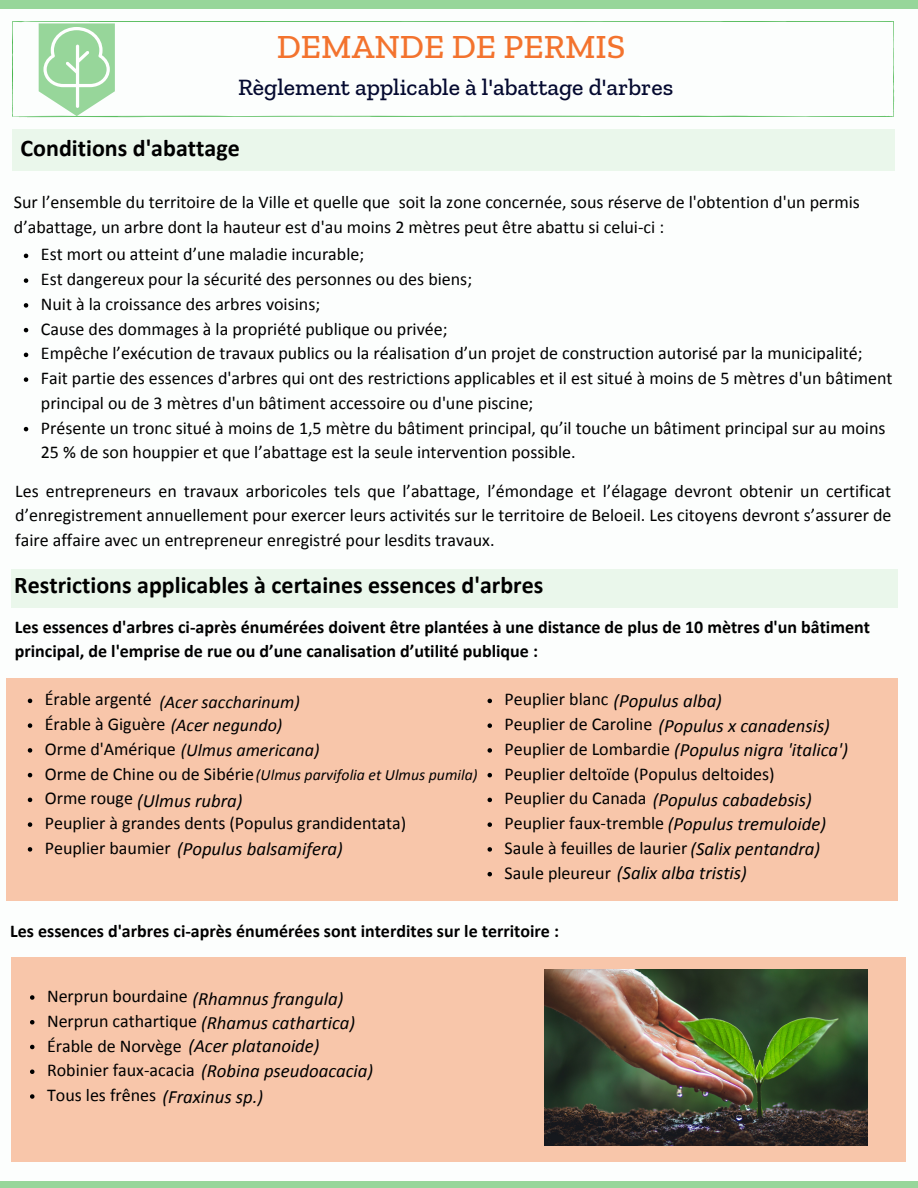
<style>
.page{position:relative;width:918px;height:1188px;background:#fff}
.page>*{position:absolute;margin:0;border:0;box-sizing:border-box;transform-origin:0 0}
.t1{font:500 34.35px "Zilla Slab";color:#f3732e}
.t2{font:700 24px "Calibri";color:#000}
.t3{font:500 23.85px "Zilla Slab";color:#050a30}
.t4{font:italic 18.75px/24.3px "Calibri";color:#000}
.t5{font:18px/24.8px "Calibri";color:#000}
.t6{font:700 18px/24.8px "Calibri";color:#000}
.t7{font:italic 18px "Calibri";color:#000}
.t8{font:italic 15.75px "Calibri";color:#000}
.s1{font-style:normal;font-size:18px}
.s2{font-style:italic;font-size:18.75px}
.s3{font-style:italic}
</style>
<div class="page">
<svg style="left:24px;top:254px;width:4px;height:4px"></svg>
<svg style="left:24px;top:278px;width:4px;height:5px"></svg>
<svg style="left:24px;top:303px;width:4px;height:5px"></svg>
<svg style="left:24px;top:328px;width:4px;height:4px"></svg>
<svg style="left:24px;top:353px;width:4px;height:4px"></svg>
<svg style="left:24px;top:377px;width:4px;height:5px"></svg>
<svg style="left:24px;top:427px;width:4px;height:4px"></svg>
<svg style="left:12px;top:21px;width:882px;height:96px"></svg>
<svg style="left:39px;top:23px;width:76px;height:93px"></svg>
<div style="left:0;top:1181px;width:918px;height:7px;background:#97d69a"></div>
<div style="left:6px;top:678px;width:892px;height:223px;background:#f8c6aa"></div>
<svg style="left:28px;top:699px;width:4px;height:4px"></svg>
<svg style="left:28px;top:723px;width:4px;height:5px"></svg>
<svg style="left:28px;top:748px;width:4px;height:5px"></svg>
<svg style="left:28px;top:773px;width:4px;height:4px"></svg>
<svg style="left:28px;top:798px;width:4px;height:4px"></svg>
<svg style="left:28px;top:822px;width:4px;height:5px"></svg>
<svg style="left:28px;top:847px;width:4px;height:5px"></svg>
<svg style="left:488px;top:699px;width:4px;height:4px"></svg>
<svg style="left:488px;top:723px;width:4px;height:5px"></svg>
<svg style="left:488px;top:748px;width:4px;height:5px"></svg>
<svg style="left:488px;top:773px;width:4px;height:4px"></svg>
<svg style="left:488px;top:798px;width:4px;height:4px"></svg>
<svg style="left:488px;top:822px;width:4px;height:5px"></svg>
<svg style="left:488px;top:847px;width:4px;height:5px"></svg>
<svg style="left:488px;top:872px;width:4px;height:4px"></svg>
<div style="left:13px;top:129px;width:881px;height:41px;background:#eaf7eb"></div>
<div style="left:12px;top:569px;width:886px;height:39px;background:#eaf7eb"></div>
<div style="left:11px;top:958px;width:894px;height:203px;background:#f8c6aa"></div>
<img style="left:544px;top:970px;width:323px;height:175px">
<svg style="left:30px;top:995px;width:4px;height:5px"></svg>
<svg style="left:30px;top:1020px;width:4px;height:5px"></svg>
<svg style="left:30px;top:1045px;width:4px;height:4px"></svg>
<svg style="left:30px;top:1070px;width:4px;height:4px"></svg>
<svg style="left:30px;top:1094px;width:4px;height:5px"></svg>
<div style="left:0;top:0;width:918px;height:9px;background:#97d69a"></div>
<h1 class="t1" style="left:277px;top:26px;width:350px">DEMANDE DE PERMIS</h1>
<h3 class="t3" style="left:238px;top:72px;width:437px">Règlement applicable à l'abattage d'arbres</h3>
<h2 class="t2" style="left:21px;top:138px;width:221px">Conditions d'abattage</h2>
<p class="t5" style="left:14px;top:191px;width:847px">Sur l’ensemble du territoire de la Ville et quelle que soit la zone concernée, sous réserve de l'obtention d'un permis d’abattage, un arbre dont la hauteur est d'au moins 2 mètres peut être abattu si celui-ci :</p>
<p class="t5" style="left:41px;top:244px;width:853px">Est mort ou atteint d’une maladie incurable;<br>Est dangereux pour la sécurité des personnes ou des biens;<br>Nuit à la croissance des arbres voisins;<br>Cause des dommages à la propriété publique ou privée;<br>Empêche l’exécution de travaux publics ou la réalisation d’un projet de construction autorisé par la municipalité; Fait partie des essences d'arbres qui ont des restrictions applicables et il est situé à moins de 5 mètres d'un bâtiment principal ou de 3 mètres d'un bâtiment accessoire ou d'une piscine;<br>Présente un tronc situé à moins de 1,5 mètre du bâtiment principal, qu’il touche un bâtiment principal sur au moins 25 % de son houppier et que l’abattage est la seule intervention possible.</p>
<p class="t5" style="left:15px;top:480px;width:878px;text-align:justify">Les entrepreneurs en travaux arboricoles tels que l’abattage, l’émondage et l’élagage devront obtenir un certificat d’enregistrement annuellement pour exercer leurs activités sur le territoire de Beloeil. Les citoyens devront s’assurer de faire affaire avec un entrepreneur enregistré pour lesdits travaux.</p>
<h2 class="t2" style="left:14px;top:575px;width:531px">Restrictions applicables à certaines essences d'arbres</h2>
<p class="t6" style="left:15px;top:616px;width:857px">Les essences d'arbres ci-après énumérées doivent être plantées à une distance de plus de 10 mètres d'un bâtiment principal, de l'emprise de rue ou d’une canalisation d’utilité publique :</p>
<p class="t5" style="left:505px;top:689px;width:149px">Peuplier blanc<br>Peuplier de Caroline</p>
<p class="t4" style="left:505px;top:739px;width:345px"><span class="s1">Peuplier de Lombardie</span> (Populus nigra 'italica')</p>
<p class="t5" style="left:505px;top:763px;width:323px">Peuplier deltoïde (Populus deltoides)<br>Peuplier du Canada<br>Peuplier faux-tremble <span class="s2">(Populus tremuloide)<br></span>Saule à feuilles de laurier <span class="s2">(Salix pentandra)</span></p>
<p class="t4" style="left:505px;top:862px;width:244px"><span class="s1">Saule pleureur</span> (Salix alba tristis)</p>
<p class="t5" style="left:45px;top:688px;width:276px;line-height:25.5px">Érable argenté<br>Érable à Giguère <span class="s3">(Acer negundo)<br></span>Orme d'Amérique <span class="s3">(Ulmus americana)</span></p>
<p class="t5" style="left:45px;top:763px;width:363px">Orme de Chine ou de Sibérie<br>Orme rouge<br>Peuplier à grandes dents (Populus grandidentata)</p>
<p class="t4" style="left:45px;top:838px;width:299px"><span class="s1">Peuplier baumier</span> (Populus balsamifera)</p>
<p class="t4" style="left:658px;top:690px;width:173px;line-height:25.3px;text-indent:-45px">(Populus alba)<br>(Populus x canadensis)</p>
<p class="t7" style="left:159px;top:694px;width:142px">(Acer saccharinum)</p>
<p class="t8" style="left:256px;top:768px;width:223px">(Ulmus parvifolia et Ulmus pumila)</p>
<p class="t4" style="left:653px;top:790px;width:161px">(Populus cabadebsis)</p>
<p class="t4" style="left:137px;top:790px;width:107px">(Ulmus rubra)</p>
<p class="t6" style="left:10px;top:920px;width:550px">Les essences d'arbres ci-après énumérées sont interdites sur le territoire :</p>
<p class="t5" style="left:47px;top:985px;width:310px">Nerprun bourdaine<br>Nerprun cathartique <span class="s2">(Rhamus cathartica)</span></p>
<p class="t4" style="left:47px;top:1035px;width:328px"><span class="s1">Érable de Norvège</span> (Acer platanoide)<br><span class="s1">Robinier faux-acacia</span> (Robina pseudoacacia)</p>
<p class="t5" style="left:47px;top:1084px;width:111px">Tous les frênes</p>
<p class="t4" style="left:192px;top:988px;width:153px">(Rhamnus frangula)</p>
<p class="t4" style="left:162px;top:1086px;width:102px">(Fraxinus sp.)</p>
</div>
